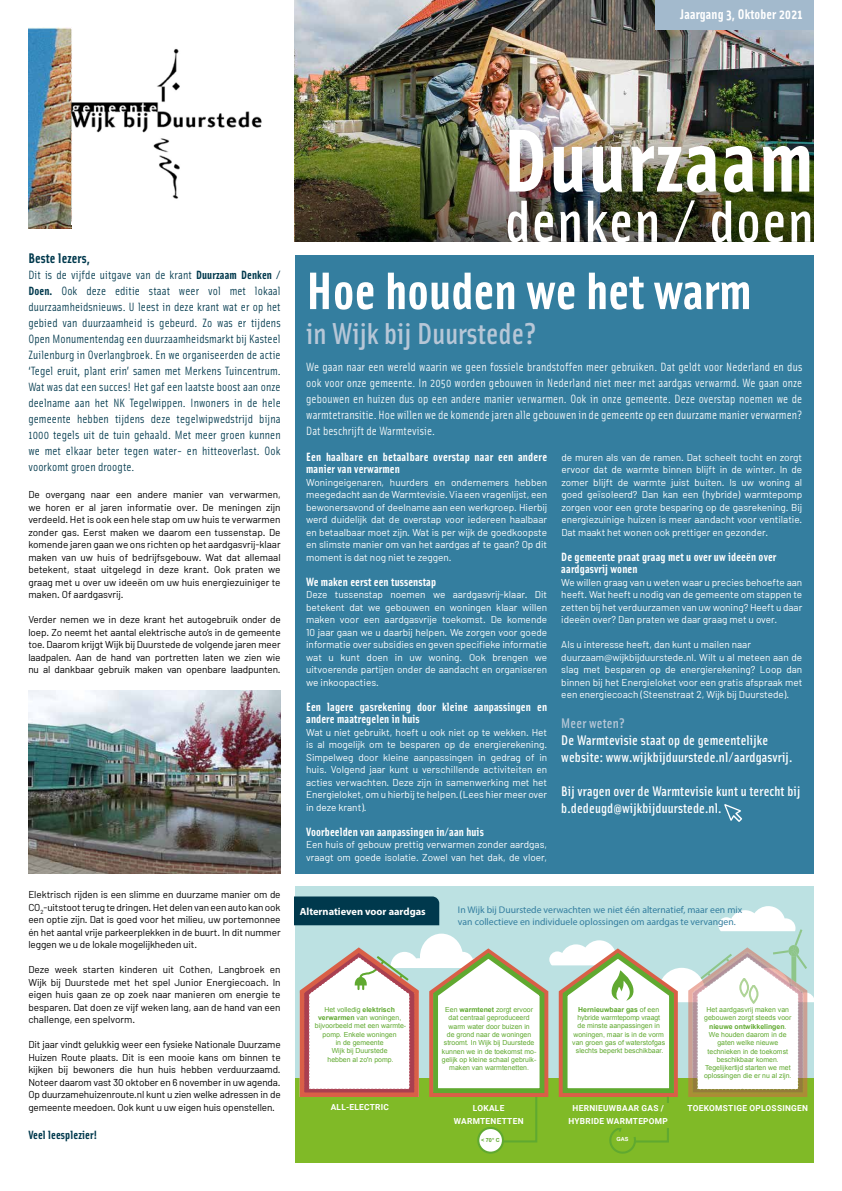
<style>
.page{position:relative;width:842px;height:1191px;background:#fff}
.page>*{position:absolute;margin:0;border:0;box-sizing:border-box;transform-origin:0 0}
.t1{font:700 89.5px "Solex OT";letter-spacing:.02em;color:#fff}
.t2{font:500 59.7px "Solex OT";letter-spacing:.02em;color:#fff}
.t3{font:700 52.8px "Solex OT";color:#fff}
.t4{font:500 30.3px "Solex OT";color:#b7c7d7}
.t5{font:500 14px/17px "Solex OT";letter-spacing:.01em;color:#fff}
.t6{font:700 14px "Solex OT";letter-spacing:.01em;color:#fff}
.t7{font:700 14px "Solex OT";letter-spacing:.01em;color:#00394d}
.t8{font:500 14px "Solex OT";letter-spacing:.01em;color:#b7c7d7}
.t9{font:12px/16px "Solex OT";letter-spacing:.01em;color:#00394d;text-align:justify}
.t10{font:12px/16px "Solex OT";letter-spacing:.01em;color:#fff;text-align:justify}
.t11{font:700 12px/12.5px "Solex OT";letter-spacing:.01em;color:#fff}
.t12{font:700 12px "Solex OT";letter-spacing:.01em;color:#00394d}
.t13{font:700 10.4px "Myriad Pro";color:#fff}
.t14{font:10px/12.5px "Barlow";color:#fff;text-align:justify}
.t15{font:10px/12.5px "Barlow";letter-spacing:-.01em;color:#000;text-align:justify}
.t16{font:9.7px/12.5px "Myriad Pro";color:#347e9f}
.t17{font:700 8.3px/12.5px "Roboto";letter-spacing:.035em;color:#fff;text-align:center}
.t18{font:6.9px/8.3px "Arial";color:#60a930;text-align:center}
.t19{font:700 5.5px "Arial";color:#60a930}
.t20{font:700 5.5px "Arial";color:#fff}
.s1{font-weight:700}
</style>
<div class="page">
<img style="left:294px;top:0;width:520px;height:241px">
<div style="left:295px;top:255px;width:519px;height:618px;background:#347e9f"></div>
<img style="left:28px;top:28px;width:44px;height:201px">
<img style="left:72px;top:48px;width:190px;height:151px">
<div style="left:655px;top:0;width:159px;height:30px;background:#a3bacd"></div>
<img style="left:295px;top:117px;width:519px;height:124px">
<div style="left:295px;top:885px;width:519px;height:229px;background:#bce1e2"></div>
<div style="left:295px;top:1078px;width:519px;height:84px;background:#80ba27"></div>
<svg style="left:295px;top:896px;width:519px;height:258px"></svg>
<div style="left:654px;top:1103px;width:18px;height:6px;background:#80ba27"></div>
<div style="left:559px;top:1105px;width:119px;height:22px;background:#80ba27"></div>
<svg style="left:724px;top:804px;width:18px;height:18px"></svg>
<img style="left:28px;top:691px;width:253px;height:182px">
<h3 class="t6" style="left:680px;top:5px;width:124px">Jaargang 3, Oktober 2021</h3>
<h3 class="t7" style="left:28px;top:248px;width:63px">Beste lezers,</h3>
<p class="t9" style="left:28px;top:266px;width:254px">Dit is de vijfde uitgave van de krant <span class="s1">Duurzaam Denken / Doen.</span> Ook deze editie staat weer vol met lokaal duurzaamheidsnieuws. U leest in deze krant wat er op het gebied van duurzaamheid is gebeurd. Zo was er tijdens Open Monumentendag een duurzaamheidsmarkt bij Kasteel Zuilenburg in Overlangbroek. En we organiseerden de actie ‘Tegel eruit, plant erin’ samen met Merkens Tuincentrum.<br>Wat was dat een succes! Het gaf een laatste boost aan onze deelname aan het NK Tegelwippen. Inwoners in de hele gemeente hebben tijdens deze tegelwipwedstrijd bijna 1000 tegels uit de tuin gehaald. Met meer groen kunnen we met elkaar beter tegen water- en hitteoverlast. Ook voorkomt groen droogte.</p>
<p class="t15" style="left:28px;top:488px;width:254px">De overgang naar een andere manier van verwarmen, we horen er al jaren informatie over. De meningen zijn verdeeld. Het is ook een hele stap om uw huis te verwarmen zonder gas. Eerst maken we daarom een tussenstap. De komende jaren gaan we ons richten op het aardgasvrij-klaar maken van uw huis of bedrijfsgebouw. Wat dat allemaal betekent, staat uitgelegd in deze krant. Ook praten we graag met u over uw ideeën om uw huis energiezuiniger te maken. Of aardgasvrij.</p>
<p class="t15" style="left:28px;top:613px;width:254px">Verder nemen we in deze krant het autogebruik onder de loep. Zo neemt het aantal elektrische auto’s in de gemeente toe. Daarom krijgt Wijk bij Duurstede de volgende jaren meer laadpalen. Aan de hand van portretten laten we zien wie nu al dankbaar gebruik maken van openbare laadpunten.</p>
<p class="t15" style="left:28px;top:888px;width:254px">Elektrisch rijden is een slimme en duurzame manier om de CO<sub>2</sub>-uitstoot terug te dringen. Het delen van een auto kan ook een optie zijn. Dat is goed voor het milieu, uw portemonnee én het aantal vrije parkeerplekken in de buurt. In dit nummer leggen we u de lokale mogelijkheden uit.</p>
<p class="t15" style="left:28px;top:963px;width:254px">Deze week starten kinderen uit Cothen, Langbroek en Wijk bij Duurstede met het spel Junior Energiecoach. In eigen huis gaan ze op zoek naar manieren om energie te besparen. Dat doen ze vijf weken lang, aan de hand van een challenge, een spelvorm.</p>
<p class="t15" style="left:28px;top:1038px;width:254px">Dit jaar vindt gelukkig weer een fysieke Nationale Duurzame Huizen Route plaats. Dit is een mooie kans om binnen te kijken bij bewoners die hun huis hebben verduurzaamd.<br>Noteer daarom vast 30 oktober en 6 november in uw agenda.<br>Op duurzamehuizenroute.nl kunt u zien welke adressen in de gemeente meedoen. Ook kunt u uw eigen huis openstellen.</p>
<p class="t12" style="left:28px;top:1127px;width:70px">Veel leesplezier!</p>
<h1 class="t1" style="left:503px;top:102px;width:312px">Duurzaam</h1>
<h2 class="t2" style="left:505px;top:182px;width:310px">denken / doen</h2>
<h3 class="t3" style="left:306px;top:256px;width:447px">Hoe houden we het warm</h3>
<h3 class="t4" style="left:306px;top:313px;width:232px">in Wijk bij Duurstede?</h3>
<p class="t10" style="left:306px;top:358px;width:498px">We gaan naar een wereld waarin we geen fossiele brandstoffen meer gebruiken. Dat geldt voor Nederland en dus ook voor onze gemeente. In 2050 worden gebouwen in Nederland niet meer met aardgas verwarmd. We gaan onze gebouwen en huizen dus op een andere manier verwarmen. Ook in onze gemeente. Deze overstap noemen we de warmtetransitie. Hoe willen we de komende jaren alle gebouwen in de gemeente op een duurzame manier verwarmen?<br>Dat beschrijft de Warmtevisie.</p>
<p class="t11" style="left:306px;top:449px;width:242px">Een haalbare en betaalbare overstap naar een andere manier van verwarmen</p>
<p class="t14" style="left:306px;top:475px;width:242px">Woningeigenaren, huurders en ondernemers hebben meegedacht aan de Warmtevisie. Via een vragenlijst, een bewonersavond of deelname aan een werkgroep. Hierbij werd duidelijk dat de overstap voor iedereen haalbaar en betaalbaar moet zijn. Wat is per wijk de goedkoopste en slimste manier om van het aardgas af te gaan? Op dit moment is dat nog niet te zeggen.</p>
<p class="t11" style="left:306px;top:574px;width:131px">We maken eerst een tussenstap</p>
<p class="t14" style="left:306px;top:588px;width:242px">Deze tussenstap noemen we aardgasvrij-klaar. Dit betekent dat we gebouwen en woningen klaar willen maken voor een aardgasvrije toekomst. De komende 10 jaar gaan we u daarbij helpen. We zorgen voor goede informatie over subsidies en geven specifieke informatie wat u kunt doen in uw woning. Ook brengen we uitvoerende partijen onder de aandacht en organiseren we inkoopacties.</p>
<p class="t11" style="left:306px;top:699px;width:242px">Een lagere gasrekening door kleine aanpassingen en andere maatregelen in huis</p>
<p class="t14" style="left:306px;top:725px;width:242px">Wat u niet gebruikt, hoeft u ook niet op te wekken. Het is al mogelijk om te besparen op de energierekening.<br>Simpelweg door kleine aanpassingen in gedrag of in huis. Volgend jaar kunt u verschillende activiteiten en acties verwachten. Deze zijn in samenwerking met het Energieloket, om u hierbij te helpen. (Lees hier meer over in deze krant).</p>
<p class="t11" style="left:306px;top:824px;width:179px">Voorbeelden van aanpassingen in/aan huis</p>
<p class="t14" style="left:306px;top:838px;width:242px">Een huis of gebouw prettig verwarmen zonder aardgas, vraagt om goede isolatie. Zowel van het dak, de vloer,</p>
<p class="t14" style="left:561px;top:450px;width:242px">de muren als van de ramen. Dat scheelt tocht en zorgt ervoor dat de warmte binnen blijft in de winter. In de zomer blijft de warmte juist buiten. Is uw woning al goed geïsoleerd? Dan kan een (hybride) warmtepomp zorgen voor een grote besparing op de gasrekening. Bij energiezuinige huizen is meer aandacht voor ventilatie.<br>Dat maakt het wonen ook prettiger en gezonder.</p>
<p class="t11" style="left:561px;top:549px;width:217px">De gemeente praat graag met u over uw ideeën over aardgasvrij wonen</p>
<p class="t14" style="left:561px;top:575px;width:242px">We willen graag van u weten waar u precies behoefte aan heeft. Wat heeft u nodig van de gemeente om stappen te zetten bij het verduurzamen van uw woning? Heeft u daar ideeën over? Dan praten we daar graag met u over.</p>
<p class="t14" style="left:561px;top:638px;width:242px;text-align:left">Als u interesse heeft, dan kunt u mailen naar duurzaam@wijkbijduurstede.nl. Wilt u al meteen aan de slag met besparen op de energierekening? Loop dan binnen bij het Energieloket voor een gratis afspraak met een energiecoach (Steenstraat 2, Wijk bij Duurstede).</p>
<h3 class="t8" style="left:561px;top:714px;width:65px">Meer weten?</h3>
<h3 class="t5" style="left:561px;top:730px;width:233px">De Warmtevisie staat op de gemeentelijke website: www.wijkbijduurstede.nl/aardgasvrij.</h3>
<h3 class="t5" style="left:561px;top:781px;width:240px">Bij vragen over de Warmtevisie kunt u terecht bij b.dedeugd@wijkbijduurstede.nl.</h3>
<p class="t13" style="left:300px;top:904px;width:128px">Alternatieven voor aardgas</p>
<p class="t16" style="left:458px;top:903px;width:286px">In Wijk bij Duurstede verwachten we niet één alternatief, maar een mix van collectieve en individuele oplossingen om aardgas te vervangen.</p>
<p class="t18" style="left:315px;top:1005px;width:93px">Het volledig <span class="s1">elektrisch verwarmen</span> van woningen, bijvoorbeeld met een warmte&shy;pomp. Enkele woningen<br>in de gemeente<br>Wijk bij Duurstede<br>hebben al zo'n pomp.</p>
<p class="t18" style="left:442px;top:1005px;width:96px">Een <span class="s1">warmtenet</span> zorgt ervoor dat centraal geproduceerd warm water door buizen in<br>de grond naar de woningen stroomt. In Wijk bij Duurstede kunnen we in de toekomst mo&shy;gelijk op kleine schaal gebruik&shy;maken van warmtenetten.</p>
<p class="t18" style="left:572px;top:1005px;width:94px"><span class="s1">Hernieuwbaar gas</span> of een hybride warmtepomp vraagt<br>de minste aanpassingen in woningen, maar is in de vorm van groen gas of waterstofgas slechts beperkt beschikbaar.</p>
<p class="t18" style="left:704px;top:1005px;width:89px">Het aardgasvrij maken van gebouwen zorgt steeds voor <span class="s1">nieuwe ontwikkelingen</span>.<br>We houden daarom in de gaten welke nieuwe technieken in de toekomst beschikbaar komen.<br>Tegelijkertijd starten we met oplossingen die er nu al zijn.</p>
<p class="t17" style="left:331px;top:1100px;width:60px">ALL-ELECTRIC</p>
<p class="t17" style="left:687px;top:1101px;width:122px">TOEKOMSTIGE OPLOSSINGEN</p>
<p class="t17" style="left:454px;top:1101px;width:71px">LOKALE<br>WARMTENETTEN</p>
<p class="t19" style="left:481px;top:1136px;width:20px">&lt; 70° C</p>
<p class="t17" style="left:568px;top:1101px;width:101px">HERNIEUWBAAR GAS /<br>HYBRIDE WARMTEPOMP</p>
<p class="t20" style="left:617px;top:1135px;width:14px">GAS</p>
</div>
